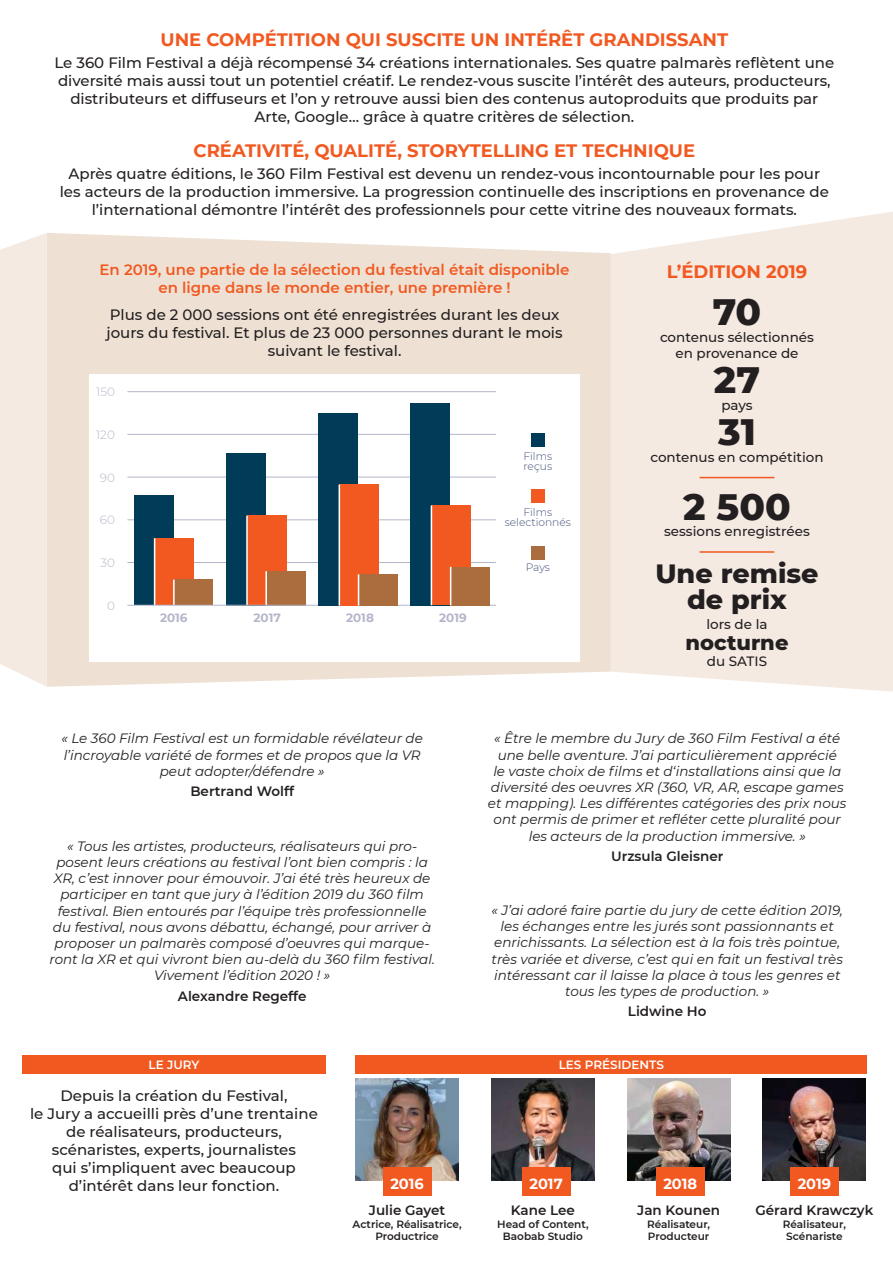
<style>
.page{position:relative;width:893px;height:1263px;background:#fff}
.page>*{position:absolute;margin:0;border:0;box-sizing:border-box;transform-origin:0 0}
.t1{font:800 37.5px "Montserrat";color:#231f20}
.t2{font:800 27px/25.5px "Montserrat";color:#231f20;text-align:center}
.t3{font:800 21px "Montserrat";color:#231f20}
.t4{font:700 18px "Montserrat";color:#f15921}
.t5{font:500 15px/18px "Montserrat";color:#231f20;text-align:center}
.t6{font:600 15px/18px "Montserrat";color:#f15921;text-align:center}
.t7{font:700 14.7px "Montserrat";color:#fff}
.t8{font:italic 13.5px/16.2px "Montserrat";color:#231f20;text-align:center}
.t9{font:500 13.5px/16.5px "Montserrat";color:#231f20;text-align:center}
.t10{font:600 13.5px "Montserrat";color:#231f20}
.t11{font:600 12px "Montserrat";color:#fff}
.t12{font:700 12px "Montserrat";color:#b4b6c9}
.t13{font:300 12px "Montserrat";color:#b4b6c9}
.t14{font:300 10.65px/10.6px "Montserrat";color:#415075}
.t15{font:600 10.5px/12.6px "Montserrat";color:#231f20;text-align:center}
</style>
<div class="page">
<svg style="left:47px;top:233px;width:564px;height:454px;fill:#eee1d4"></svg>
<div style="left:611px;top:212px;width:282px;height:480px;background:#f4eae2"></div>
<div style="left:0;top:233px;width:47px;height:454px;background:#f4eae2"></div>
<div style="left:89px;top:374px;width:491px;height:287px;background:#fff"></div>
<hr style="left:127px;top:562px;width:369px;height:1px;background:#b4b6c9">
<hr style="left:127px;top:519px;width:369px;height:1px;background:#b4b6c9">
<hr style="left:127px;top:477px;width:369px;height:1px;background:#b4b6c9">
<hr style="left:127px;top:434px;width:369px;height:1px;background:#b4b6c9">
<hr style="left:127px;top:391px;width:369px;height:1px;background:#b4b6c9">
<div style="left:531px;top:434px;width:13px;height:13px;background:#003b57"></div>
<div style="left:531px;top:490px;width:13px;height:13px;background:#f15921"></div>
<div style="left:531px;top:546px;width:13px;height:13px;background:#ab6d3d"></div>
<div style="left:134px;top:496px;width:39px;height:109px;background:#003b57"></div>
<div style="left:155px;top:538px;width:39px;height:67px;background:#f15921"></div>
<div style="left:174px;top:580px;width:39px;height:25px;background:#ab6d3d"></div>
<hr style="left:154px;top:538px;width:1px;height:67px;background:#fff">
<hr style="left:173px;top:580px;width:2px;height:25px;background:#fff">
<div style="left:226px;top:453px;width:39px;height:152px;background:#003b57"></div>
<div style="left:247px;top:516px;width:39px;height:89px;background:#f15921"></div>
<div style="left:266px;top:571px;width:39px;height:34px;background:#ab6d3d"></div>
<hr style="left:246px;top:516px;width:2px;height:89px;background:#fff">
<hr style="left:265px;top:571px;width:2px;height:34px;background:#fff">
<hr style="left:127px;top:605px;width:369px;height:1px;background:#b4b6c9">
<div style="left:319px;top:413px;width:39px;height:193px;background:#003b57"></div>
<div style="left:339px;top:485px;width:39px;height:121px;background:#f15921"></div>
<div style="left:359px;top:574px;width:39px;height:32px;background:#ab6d3d"></div>
<hr style="left:339px;top:485px;width:1px;height:121px;background:#fff">
<hr style="left:358px;top:574px;width:1px;height:32px;background:#fff">
<div style="left:411px;top:403px;width:39px;height:202px;background:#003b57"></div>
<div style="left:431px;top:506px;width:39px;height:99px;background:#f15921"></div>
<div style="left:451px;top:567px;width:39px;height:38px;background:#ab6d3d"></div>
<hr style="left:431px;top:505px;width:1px;height:100px;background:#fff">
<hr style="left:450px;top:567px;width:1px;height:38px;background:#fff">
<hr style="left:700px;top:551px;width:74px;height:2px;background:#f15921">
<hr style="left:700px;top:477px;width:74px;height:1px;background:#f15921">
<img style="left:356px;top:1078px;width:103px;height:103px">
<img style="left:491px;top:1078px;width:103px;height:103px">
<img style="left:627px;top:1078px;width:103px;height:103px">
<img style="left:763px;top:1078px;width:103px;height:103px">
<div style="left:383px;top:1167px;width:48px;height:29px;background:#f15921"></div>
<div style="left:522px;top:1167px;width:48px;height:29px;background:#f15921"></div>
<div style="left:356px;top:1055px;width:511px;height:19px;background:#f15921"></div>
<div style="left:22px;top:1055px;width:304px;height:19px;background:#f15921"></div>
<div style="left:656px;top:1167px;width:48px;height:29px;background:#f15921"></div>
<div style="left:790px;top:1167px;width:49px;height:29px;background:#f15921"></div>
<h3 class="t4" style="left:160px;top:27px;width:569px">UNE COMPÉTITION QUI SUSCITE UN INTÉRÊT GRANDISSANT</h3>
<p class="t5" style="left:54px;top:53px;width:781px">Le 360 Film Festival a déjà récompensé 34 créations internationales. Ses quatre palmarès reflètent une diversité mais aussi tout un potentiel créatif. Le rendez-vous suscite l’intérêt des auteurs, producteurs, distributeurs et diffuseurs et l’on y retrouve aussi bien des contenus autoproduits que produits par Arte, Google… grâce à quatre critères de sélection.</p>
<h3 class="t4" style="left:194px;top:137px;width:503px">CRÉATIVITÉ, QUALITÉ, STORYTELLING ET TECHNIQUE</h3>
<p class="t5" style="left:60px;top:164px;width:771px">Après quatre éditions, le 360 Film Festival est devenu un rendez-vous incontournable pour les pour les acteurs de la production immersive. La progression continuelle des inscriptions en provenance de l’international démontre l’intérêt des professionnels pour cette vitrine des nouveaux formats.</p>
<p class="t6" style="left:100px;top:260px;width:471px">En 2019, une partie de la sélection du festival était disponible en ligne dans le monde entier, une première !</p>
<p class="t5" style="left:107px;top:305px;width:458px">Plus de 2 000 sessions ont été enregistrées durant les deux jours du festival. Et plus de 23 000 personnes durant le mois suivant le festival.</p>
<p class="t13" style="left:96px;top:384px;width:20px">150</p>
<p class="t13" style="left:96px;top:427px;width:20px">120</p>
<p class="t13" style="left:100px;top:469px;width:17px">90</p>
<p class="t13" style="left:100px;top:512px;width:17px">60</p>
<p class="t13" style="left:100px;top:555px;width:16px">30</p>
<p class="t13" style="left:107px;top:597px;width:9px">0</p>
<p class="t12" style="left:160px;top:609px;width:29px">2016</p>
<p class="t12" style="left:254px;top:609px;width:29px">2017</p>
<p class="t12" style="left:346px;top:609px;width:29px">2018</p>
<p class="t12" style="left:439px;top:609px;width:29px">2019</p>
<p class="t14" style="left:523px;top:450px;width:30px">Films reçus</p>
<p class="t14" style="left:505px;top:506px;width:68px;text-align:center">Films selectionnés</p>
<p class="t14" style="left:526px;top:562px;width:26px">Pays</p>
<h3 class="t4" style="left:667px;top:259px;width:142px">L’ÉDITION 2019</h3>
<h1 class="t1" style="left:713px;top:284px;width:50px">70</h1>
<p class="t9" style="left:660px;top:328px;width:155px">contenus sélectionnés en provenance de</p>
<h1 class="t1" style="left:714px;top:353px;width:48px">27</h1>
<p class="t9" style="left:721px;top:396px;width:33px">pays</p>
<h1 class="t1" style="left:718px;top:404px;width:39px">31</h1>
<p class="t9" style="left:650px;top:448px;width:175px">contenus en compétition</p>
<h1 class="t1" style="left:683px;top:479px;width:109px">2 500</h1>
<p class="t9" style="left:664px;top:523px;width:147px">sessions enregistrées</p>
<h2 class="t2" style="left:655px;top:559px;width:165px">Une remise de prix</h2>
<p class="t9" style="left:706px;top:616px;width:63px">lors de la</p>
<h3 class="t3" style="left:685px;top:627px;width:105px">nocturne</h3>
<p class="t9" style="left:707px;top:652px;width:62px">du SATIS</p>
<p class="t8" style="left:61px;top:730px;width:363px">« Le 360 Film Festival est un formidable révélateur de l’incroyable variété de formes et de propos que la VR peut adopter/défendre »</p>
<p class="t10" style="left:190px;top:782px;width:105px">Bertrand Wolff</p>
<p class="t8" style="left:49px;top:837px;width:387px">« Tous les artistes, producteurs, réalisateurs qui pro&shy;posent leurs créations au festival l’ont bien compris : la XR, c’est innover pour émouvoir. J’ai été très heureux de participer en tant que jury à l’édition 2019 du 360 film festival. Bien entourés par l’équipe très professionnelle du festival, nous avons débattu, échangé, pour arriver à proposer un palmarès composé d’oeuvres qui marque&shy;ront la XR et qui vivront bien au-delà du 360 film festival.<br>Vivement l’édition 2020 ! »</p>
<p class="t10" style="left:178px;top:986px;width:130px">Alexandre Regeffe</p>
<p class="t8" style="left:488px;top:730px;width:360px">« Être le membre du Jury de 360 Film Festival a été une belle aventure. J’ai particulièrement apprécié<br>le vaste choix de films et d‘installations ainsi que la diversité des oeuvres XR (360, VR, AR, escape games et mapping). Les différentes catégories des prix nous ont permis de primer et refléter cette pluralité pour les acteurs de la production immersive. »</p>
<p class="t10" style="left:611px;top:847px;width:114px">Urzsula Gleisner</p>
<p class="t8" style="left:491px;top:902px;width:353px">« J’ai adoré faire partie du jury de cette édition 2019, les échanges entre les jurés sont passionnants et enrichissants. La sélection est à la fois très pointue, très variée et diverse, c’est qui en fait un festival très intéressant car il laisse la place à tous les genres et tous les types de production. »</p>
<p class="t10" style="left:628px;top:1002px;width:80px">Lidwine Ho</p>
<p class="t11" style="left:148px;top:1056px;width:52px">LE JURY</p>
<p class="t11" style="left:559px;top:1056px;width:107px">LES PRÉSIDENTS</p>
<p class="t5" style="left:30px;top:1086px;width:289px">Depuis la création du Festival,<br>le Jury a accueilli près d’une trentaine de réalisateurs, producteurs, scénaristes, experts, journalistes<br>qui s’impliquent avec beaucoup d’intérêt dans leur fonction.</p>
<p class="t7" style="left:390px;top:1173px;width:35px">2016</p>
<p class="t7" style="left:529px;top:1173px;width:35px">2017</p>
<p class="t10" style="left:369px;top:1201px;width:78px">Julie Gayet</p>
<p class="t15" style="left:353px;top:1217px;width:111px">Actrice, Réalisatrice,<br>Productrice</p>
<p class="t10" style="left:511px;top:1201px;width:66px">Kane Lee</p>
<p class="t15" style="left:497px;top:1217px;width:93px">Head of Content,<br>Baobab Studio</p>
<p class="t7" style="left:663px;top:1173px;width:35px">2018</p>
<p class="t7" style="left:798px;top:1173px;width:35px">2019</p>
<p class="t10" style="left:637px;top:1201px;width:84px">Jan Kounen</p>
<p class="t15" style="left:647px;top:1217px;width:65px;text-align:left">Réalisateur,<br>Producteur</p>
<p class="t10" style="left:755px;top:1201px;width:119px">Gérard Krawczyk</p>
<p class="t15" style="left:783px;top:1217px;width:65px">Réalisateur,<br>Scénariste</p>
</div>
